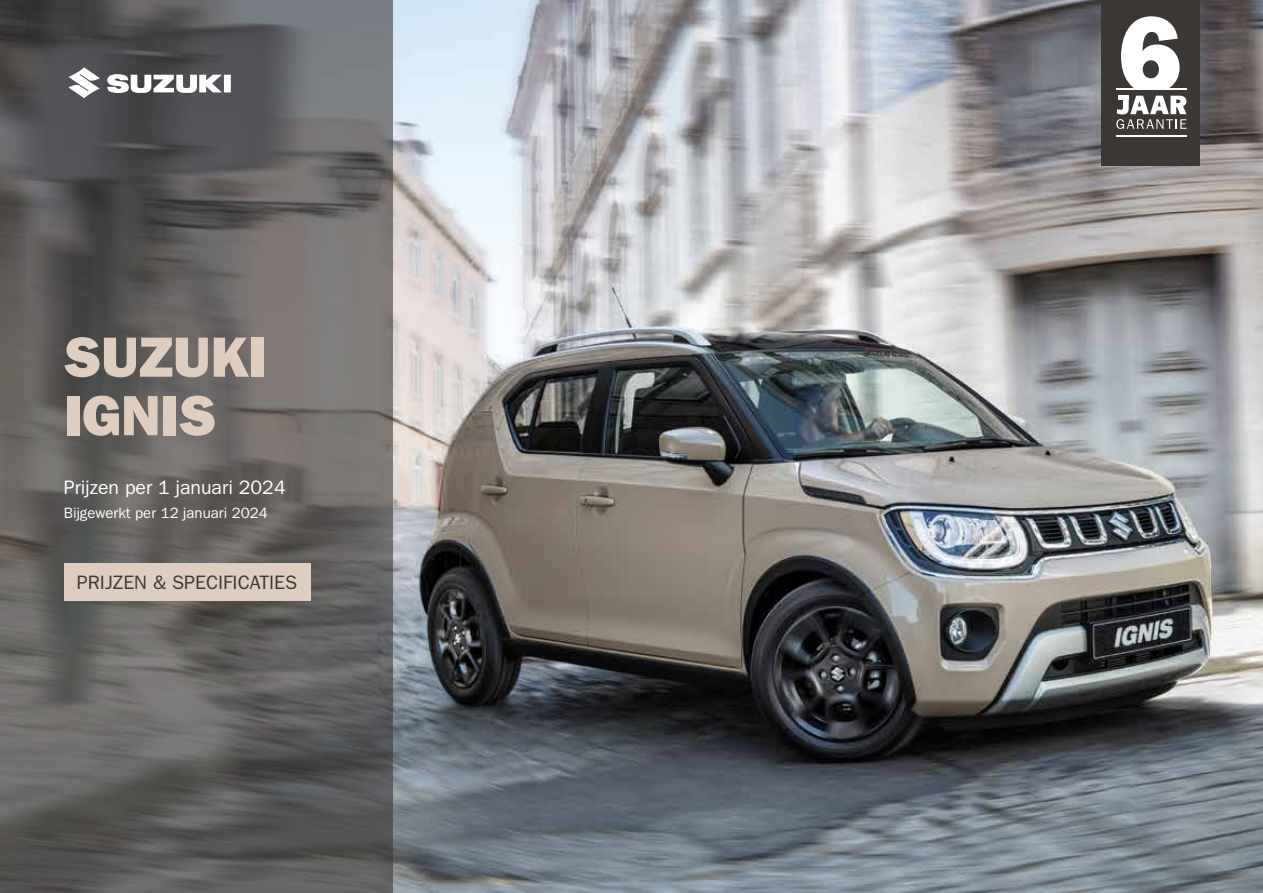
<style>
.page{position:relative;width:1263px;height:893px;background:#fff}
.page>*{position:absolute;margin:0;border:0;box-sizing:border-box;transform-origin:0 0}
.t1{font:57px/58.5px "ITC Franklin Gothic Std Hvy";color:#dfcec0}
.t2{font:19.5px "ITC Franklin Gothic Std";color:#fff}
.t3{font:19.5px "ITC Franklin Gothic Std";color:#3c3835}
.t4{font:15px "ITC Franklin Gothic Std";color:#fff}
</style>
<div class="page">
<img style="left:392px;top:0;width:871px;height:893px">
<svg style="left:0;top:0;width:392px;height:893px;background:#62605f"></svg>
<div style="left:1101px;top:0;width:98px;height:165px;background:#3b3836"></div>
<svg style="left:1121px;top:16px;width:58px;height:72px"></svg>
<svg style="left:1116px;top:96px;width:70px;height:33px"></svg>
<hr style="left:1116px;top:135px;width:71px;height:1px;background:#fff">
<hr style="left:1116px;top:88px;width:71px;height:1px;background:#fff">
<div style="left:224px;top:75px;width:7px;height:17px;background:#fff"></div>
<svg style="left:107px;top:73px;width:115px;height:21px"></svg>
<svg style="left:68px;top:67px;width:32px;height:31px"></svg>
<div style="left:64px;top:563px;width:246px;height:38px;background:#dfcec0"></div>
<h1 class="t1" style="left:64px;top:328px;width:204px">SUZUKI<br>IGNIS</h1>
<h2 class="t2" style="left:64px;top:476px;width:223px">Prijzen per 1 januari 2024</h2>
<p class="t4" style="left:64px;top:504px;width:206px">Bijgewerkt per 12 januari 2024</p>
<h2 class="t3" style="left:77px;top:571px;width:222px">PRIJZEN &amp; SPECIFICATIES</h2>
</div>
